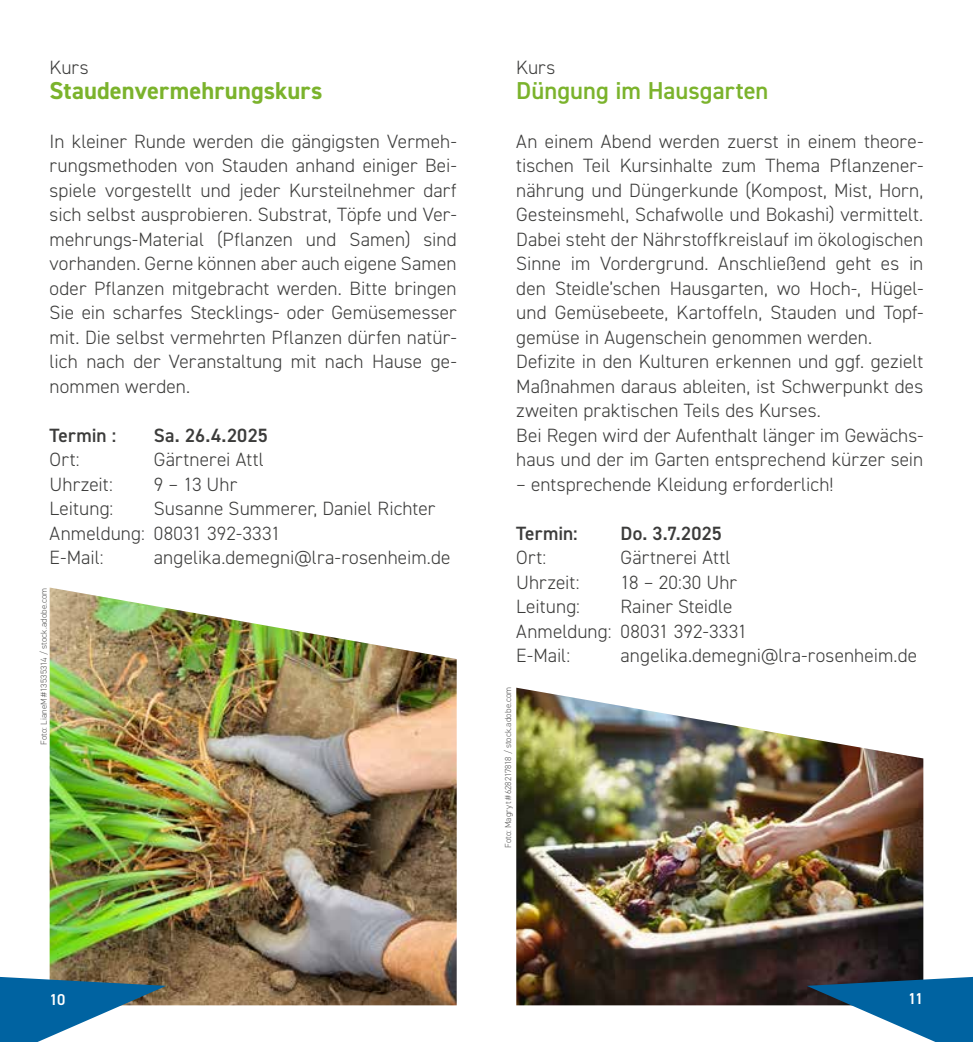
<style>
.page{position:relative;width:973px;height:1042px;background:#fff}
.page>*{position:absolute;margin:0;border:0;box-sizing:border-box;transform-origin:0 0}
.t1{font:700 24.5px "DIN2014";letter-spacing:.005em;color:#7bb32c}
.t2{font:600 24.5px "DIN2014";color:#7bb32c}
.t3{font:300 19.25px/24.5px "DIN2014";letter-spacing:.005em;color:#3c3c3b}
.t4{font:600 19.25px "DIN2014";letter-spacing:.005em;color:#3c3c3b}
.t5{font:600 15.75px "DIN2014";color:#fff}
.t6{font:300 8.75px "DIN2014";letter-spacing:.01em;color:#575756}
</style>
<div class="page">
<img style="left:516px;top:688px;width:407px;height:317px">
<img style="left:50px;top:587px;width:406px;height:418px">
<svg style="left:806px;top:977px;width:166px;height:65px"></svg>
<svg style="left:0;top:977px;width:166px;height:65px"></svg>
<p class="t3" style="left:50px;top:55px;width:40px">Kurs</p>
<p class="t1" style="left:50px;top:74px;width:274px">Staudenvermehrungskurs</p>
<p class="t3" style="left:50px;top:129px;width:408px;text-align:justify">In kleiner Runde werden die gängigsten Vermeh&shy;rungsmethoden von Stauden anhand einiger Bei&shy;spiele vorgestellt und jeder Kursteilnehmer darf sich selbst ausprobieren. Substrat, Töpfe und Ver&shy;mehrungs-Material (Pflanzen und Samen) sind vorhanden. Gerne können aber auch eigene Samen oder Pflanzen mitgebracht werden. Bitte bringen Sie ein scharfes Stecklings- oder Gemüsemesser mit. Die selbst vermehrten Pflanzen dürfen natür&shy;lich nach der Veranstaltung mit nach Hause ge&shy;nommen werden.</p>
<p class="t4" style="left:50px;top:422px;width:68px">Termin :</p>
<p class="t4" style="left:154px;top:422px;width:115px">Sa. 26.4.2025</p>
<p class="t3" style="left:50px;top:447px;width:32px">Ort:</p>
<p class="t3" style="left:154px;top:447px;width:111px">Gärtnerei Attl</p>
<p class="t3" style="left:50px;top:472px;width:65px">Uhrzeit:</p>
<p class="t3" style="left:154px;top:472px;width:85px">9 – 13 Uhr</p>
<p class="t3" style="left:50px;top:496px;width:65px">Leitung:</p>
<p class="t3" style="left:50px;top:496px;width:387px;text-indent:104px">Susanne Summerer, Daniel Richter<br>Anmeldung: 08031 392-3331<br>E-Mail:</p>
<p class="t3" style="left:154px;top:545px;width:298px">angelika.demegni@lra-rosenheim.de</p>
<p class="t6" style="left:38px;top:745px;width:159px;rotate:-90deg">Foto: LianeM #13535314 / stock.adobe.com</p>
<p class="t3" style="left:516px;top:55px;width:40px">Kurs</p>
<p class="t2" style="left:516px;top:74px;width:253px">Düngung im Hausgarten</p>
<p class="t3" style="left:516px;top:129px;width:408px">An einem Abend werden zuerst in einem theore&shy;tischen Teil Kursinhalte zum Thema Pflanzener&shy;nährung und Düngerkunde (Kompost, Mist, Horn, Gesteinsmehl, Schafwolle und Bokashi) vermittelt.<br>Dabei steht der Nährstoffkreislauf im ökologischen Sinne im Vordergrund. Anschließend geht es in den Steidle’schen Hausgarten, wo Hoch-, Hügel&shy;und Gemüsebeete, Kartoffeln, Stauden und Topf&shy;gemüse in Augenschein genommen werden.<br>Defizite in den Kulturen erkennen und ggf. gezielt Maßnahmen daraus ableiten, ist Schwerpunkt des zweiten praktischen Teils des Kurses.<br>Bei Regen wird der Aufenthalt länger im Gewächs&shy;haus und der im Garten entsprechend kürzer sein</p>
<p class="t3" style="left:516px;top:472px;width:319px">– entsprechende Kleidung erforderlich!</p>
<p class="t4" style="left:516px;top:520px;width:63px">Termin:</p>
<p class="t4" style="left:620px;top:520px;width:103px">Do. 3.7.2025</p>
<p class="t3" style="left:516px;top:545px;width:32px">Ort:</p>
<p class="t3" style="left:620px;top:545px;width:111px">Gärtnerei Attl</p>
<p class="t3" style="left:516px;top:570px;width:65px">Uhrzeit:</p>
<p class="t3" style="left:620px;top:570px;width:118px">18 – 20:30 Uhr</p>
<p class="t3" style="left:516px;top:594px;width:65px">Leitung:</p>
<p class="t3" style="left:516px;top:594px;width:232px;text-indent:104px">Rainer Steidle<br>Anmeldung: 08031 392-3331<br>E-Mail:</p>
<p class="t3" style="left:620px;top:643px;width:298px">angelika.demegni@lra-rosenheim.de</p>
<p class="t6" style="left:503px;top:848px;width:163px;rotate:-90deg">Foto: Magryt #628217818 / stock.adobe.com</p>
<p class="t5" style="left:50px;top:989px;width:17px">10</p>
<p class="t5" style="left:908px;top:988px;width:17px">11</p>
</div>
